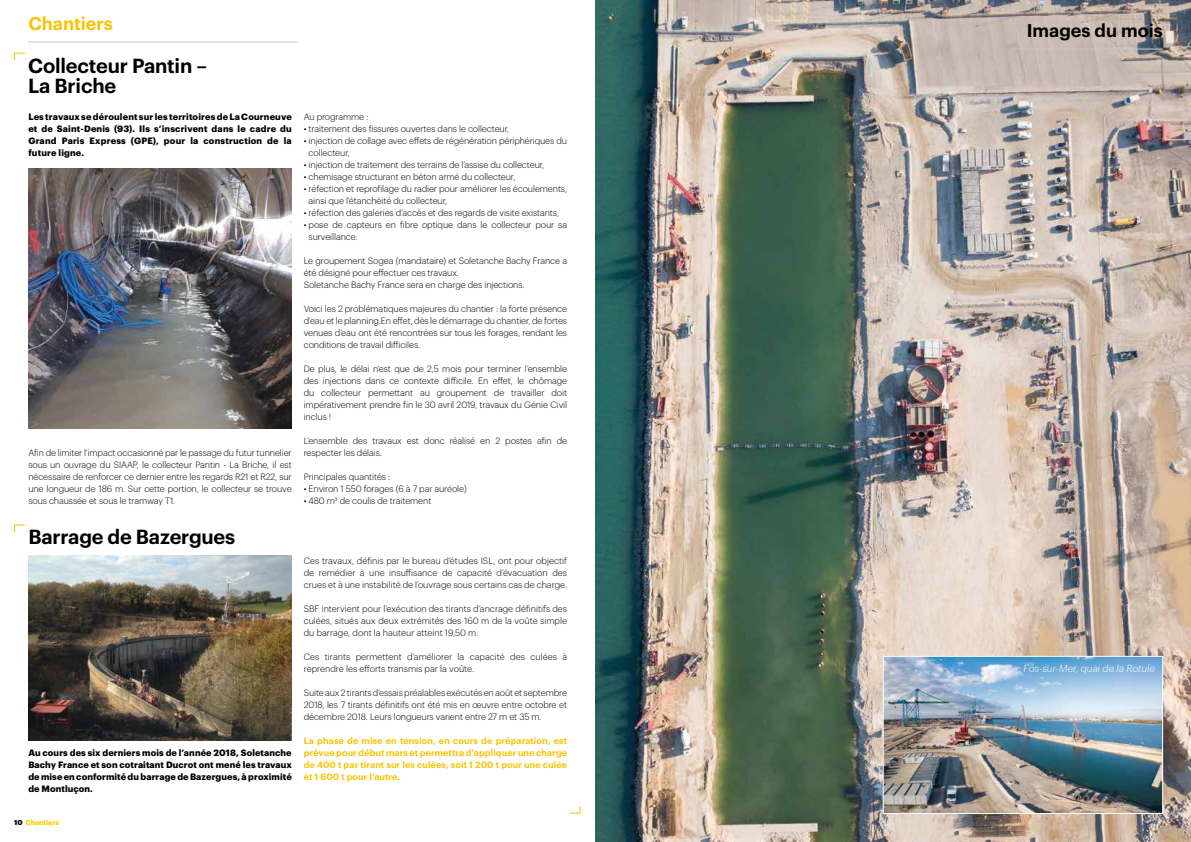
<style>
.page{position:relative;width:1191px;height:842px;background:#fff}
.page>*{position:absolute;margin:0;border:0;box-sizing:border-box;transform-origin:0 0}
.t1{font:600 20px/20px "Graphik";letter-spacing:-.01em;color:#000}
.t2{font:600 18px "Graphik";color:#000}
.t3{font:600 18px "Graphik";color:#fcc200}
.t4{font:italic 300 10px "Graphik";color:#fff}
.t5{font:300 9px/12px "Graphik";letter-spacing:-.01em;color:#000;text-align:justify}
.t6{font:700 9px/12px "Graphik";letter-spacing:.015em;color:#000;text-align:justify}
.t7{font:600 9px/12px "Graphik";letter-spacing:.01em;color:#fcc200;text-align:justify}
.t8{font:700 7px "Graphik";color:#fecc00}
.s1{font-weight:900;color:#000}
</style>
<div class="page">
<hr style="left:28px;top:42px;width:270px;height:1px;background:#c6c7c8">
<svg style="left:14px;top:52px;width:11px;height:9px"></svg>
<svg style="left:14px;top:524px;width:11px;height:9px"></svg>
<img style="left:28px;top:556px;width:264px;height:184px">
<svg style="left:570px;top:806px;width:11px;height:8px"></svg>
<img style="left:28px;top:169px;width:264px;height:259px">
<img style="left:595px;top:0;width:596px;height:842px">
<hr style="left:1013px;top:49px;width:149px;height:1px;background:#c6c7c8">
<img style="left:884px;top:658px;width:277px;height:154px">
<div style="left:882px;top:656px;width:281px;height:158px;border:1px solid #fff"></div>
<h2 class="t3" style="left:28px;top:10px;width:86px">Chantiers</h2>
<h1 class="t1" style="left:28px;top:54px;width:180px">Collecteur Pantin –<br>La Briche</h1>
<p class="t6" style="left:28px;top:110px;width:265px">Les travaux se déroulent sur les territoires de La Courneuve et de Saint-Denis (93). Ils s’inscrivent dans le cadre du Grand Paris Express (GPE), pour la construction de la future ligne.</p>
<p class="t5" style="left:28px;top:446px;width:265px">Afin de limiter l’impact occasionné par le passage du futur tunnelier sous un ouvrage du SIAAP, le collecteur Pantin - La Briche, il est nécessaire de renforcer ce dernier entre les regards R21 et R22, sur une longueur de 186 m. Sur cette portion, le collecteur se trouve sous chaussée et sous le tramway T1.</p>
<h1 class="t1" style="left:28px;top:525px;width:208px">Barrage de Bazergues</h1>
<p class="t6" style="left:28px;top:746px;width:265px">Au cours des six derniers mois de l’année 2018, Soletanche Bachy France et son cotraitant Ducrot ont mené les travaux de mise en conformité du barrage de Bazergues, à proximité de Montluçon.</p>
<p class="t8" style="left:14px;top:817px;width:46px"><span class="s1">10</span> Chantiers</p>
<p class="t5" style="left:304px;top:110px;width:66px">Au programme :</p>
<p class="t5" style="left:304px;top:122px;width:207px">• traitement des fissures ouvertes dans le collecteur,</p>
<p class="t5" style="left:309px;top:134px;width:260px;text-indent:-5px">• injection de collage avec effets de régénération périphériques du collecteur,</p>
<p class="t5" style="left:304px;top:158px;width:242px">• injection de traitement des terrains de l’assise du collecteur,</p>
<p class="t5" style="left:304px;top:170px;width:213px">• chemisage structurant en béton armé du collecteur,</p>
<p class="t5" style="left:309px;top:182px;width:260px;text-indent:-5px">• réfection et reprofilage du radier pour améliorer les écoulements, ainsi que l’étanchéité du collecteur,</p>
<p class="t5" style="left:304px;top:206px;width:257px">• réfection des galeries d’accès et des regards de visite existants,</p>
<p class="t5" style="left:309px;top:218px;width:260px;text-indent:-5px">• pose de capteurs en fibre optique dans le collecteur pour sa surveillance.</p>
<p class="t5" style="left:304px;top:254px;width:265px;text-align:left">Le groupement Sogea (mandataire) et Soletanche Bachy France a été désigné pour effectuer ces travaux.<br>Soletanche Bachy France sera en charge des injections.</p>
<p class="t5" style="left:304px;top:302px;width:265px">Voici les 2 problématiques majeures du chantier : la forte présence d’eau et le planning.En effet, dès le démarrage du chantier, de fortes venues d’eau ont été rencontrées sur tous les forages, rendant les conditions de travail difficiles.</p>
<p class="t5" style="left:304px;top:362px;width:265px">De plus, le délai n’est que de 2,5 mois pour terminer l’ensemble des injections dans ce contexte difficile. En effet, le chômage du collecteur permettant au groupement de travailler doit impérativement prendre fin le 30 avril 2019, travaux du Génie Civil inclus !</p>
<p class="t5" style="left:304px;top:434px;width:265px">L’ensemble des travaux est donc réalisé en 2 postes afin de respecter les délais.</p>
<p class="t5" style="left:304px;top:470px;width:88px">Principales quantités :</p>
<p class="t5" style="left:304px;top:482px;width:164px">• Environ 1 550 forages (6 à 7 par auréole)</p>
<p class="t5" style="left:304px;top:494px;width:129px">• 480 m3 de coulis de traitement</p>
<p class="t5" style="left:304px;top:554px;width:265px">Ces travaux, définis par le bureau d’études ISL, ont pour objectif de remédier à une insuffisance de capacité d’évacuation des crues et à une instabilité de l’ouvrage sous certains cas de charge.</p>
<p class="t5" style="left:304px;top:602px;width:265px">SBF intervient pour l’exécution des tirants d’ancrage définitifs des culées, situés aux deux extrémités des 160 m de la voûte simple du barrage, dont la hauteur atteint 19,50 m.</p>
<p class="t5" style="left:304px;top:650px;width:265px">Ces tirants permettent d’améliorer la capacité des culées à reprendre les efforts transmis par la voûte.</p>
<p class="t5" style="left:304px;top:686px;width:265px">Suite aux 2 tirants d’essais préalables exécutés en août et septembre 2018, les 7 tirants définitifs ont été mis en œuvre entre octobre et décembre 2018. Leurs longueurs varient entre 27 m et 35 m.</p>
<p class="t7" style="left:304px;top:734px;width:265px">La phase de mise en tension, en cours de préparation, est prévue pour début mars et permettra d’appliquer une charge de 400 t par tirant sur les culées, soit 1 200 t pour une culée et 1 600 t pour l’autre.</p>
<h2 class="t2" style="left:1026px;top:17px;width:138px">Images du mois</h2>
<p class="t4" style="left:1023px;top:661px;width:133px">Fos-sur-Mer, quai de la Rotule</p>
</div>
